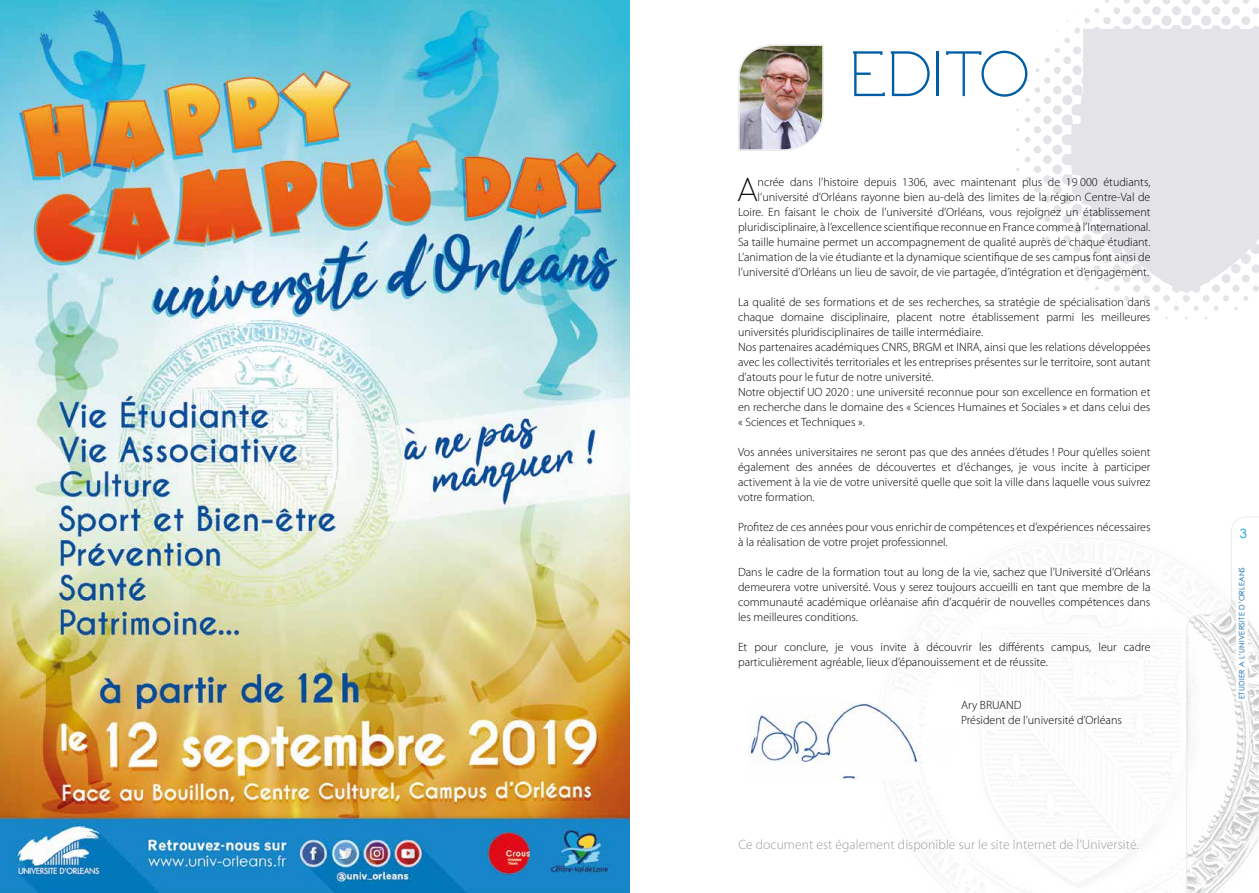
<style>
.page{position:relative;width:1259px;height:893px;background:#fff}
.page>*{position:absolute;margin:0;border:0;box-sizing:border-box;transform-origin:0 0}
.t1{font:66px "Rawengulk";color:#005ea5}
.t2{font:33.75px "Rawengulk";color:#000}
.t3{font:300 13.5px "Myriad Pro";letter-spacing:.005em;color:#9d9d9c}
.t4{font:12.9px "Century Gothic";color:#009fe3}
.t5{font:300 12px/15px "Myriad Pro";color:#000}
.t6{font:7.5px "Century Gothic";letter-spacing:.025em;color:#005ea5}
</style>
<div class="page">
<svg style="left:1186px;top:516px;width:73px;height:377px"></svg>
<svg style="left:1060px;top:25px;width:199px;height:268px;background:#e7e6ea"></svg>
<svg style="left:1061px;top:174px;width:11px;height:11px"></svg>
<svg style="left:1071px;top:203px;width:11px;height:12px"></svg>
<div style="left:1181px;top:15px;width:10px;height:11px;background:#e4e3e8;border-radius:50%"></div>
<div style="left:1161px;top:16px;width:10px;height:10px;background:#e4e3e8;border-radius:50%"></div>
<div style="left:1062px;top:95px;width:10px;height:10px;background:#e4e3e8;border-radius:50%"></div>
<div style="left:1201px;top:16px;width:10px;height:10px;background:#e4e3e8;border-radius:50%"></div>
<div style="left:1052px;top:144px;width:10px;height:11px;background:#e4e3e8;border-radius:50%"></div>
<div style="left:1062px;top:194px;width:10px;height:10px;background:#e4e3e8;border-radius:50%"></div>
<div style="left:1052px;top:125px;width:10px;height:10px;background:#e4e3e8;border-radius:50%"></div>
<div style="left:1052px;top:165px;width:10px;height:9px;background:#e4e3e8;border-radius:50%"></div>
<div style="left:1131px;top:264px;width:10px;height:9px;background:#e4e3e8;border-radius:50%"></div>
<div style="left:1231px;top:264px;width:9px;height:9px;background:#e4e3e8;border-radius:50%"></div>
<div style="left:1141px;top:16px;width:10px;height:9px;background:#e4e3e8;border-radius:50%"></div>
<div style="left:1221px;top:16px;width:9px;height:9px;background:#e4e3e8;border-radius:50%"></div>
<svg style="left:1072px;top:65px;width:10px;height:10px"></svg>
<svg style="left:1052px;top:105px;width:10px;height:10px"></svg>
<div style="left:1082px;top:234px;width:9px;height:10px;background:#e4e3e8;border-radius:50%"></div>
<div style="left:1092px;top:244px;width:9px;height:9px;background:#e4e3e8;border-radius:50%"></div>
<div style="left:1052px;top:185px;width:10px;height:9px;background:#e4e3e8;border-radius:50%"></div>
<div style="left:1062px;top:76px;width:9px;height:9px;background:#e4e3e8;border-radius:50%"></div>
<svg style="left:1171px;top:6px;width:10px;height:9px"></svg>
<div style="left:1191px;top:6px;width:9px;height:9px;background:#e4e3e8;border-radius:50%"></div>
<svg style="left:1072px;top:224px;width:9px;height:10px"></svg>
<div style="left:1102px;top:254px;width:9px;height:9px;background:#e4e3e8;border-radius:50%"></div>
<div style="left:1221px;top:274px;width:9px;height:9px;background:#e4e3e8;border-radius:50%"></div>
<div style="left:1142px;top:274px;width:9px;height:9px;background:#e4e3e8;border-radius:50%"></div>
<div style="left:1152px;top:6px;width:9px;height:9px;background:#e4e3e8;border-radius:50%"></div>
<div style="left:1043px;top:135px;width:8px;height:9px;background:#e4e3e8;border-radius:50%"></div>
<div style="left:1062px;top:215px;width:9px;height:8px;background:#e4e3e8;border-radius:50%"></div>
<div style="left:1211px;top:6px;width:9px;height:9px;background:#e4e3e8;border-radius:50%"></div>
<div style="left:1122px;top:16px;width:9px;height:9px;background:#e4e3e8;border-radius:50%"></div>
<div style="left:1241px;top:16px;width:9px;height:9px;background:#e4e3e8;border-radius:50%"></div>
<div style="left:1043px;top:155px;width:8px;height:9px;background:#e4e3e8;border-radius:50%"></div>
<div style="left:1112px;top:264px;width:9px;height:9px;background:#e4e3e8;border-radius:50%"></div>
<svg style="left:1251px;top:264px;width:8px;height:9px"></svg>
<div style="left:1053px;top:86px;width:8px;height:8px;background:#e4e3e8;border-radius:50%"></div>
<div style="left:1043px;top:116px;width:8px;height:8px;background:#e4e3e8;border-radius:50%"></div>
<div style="left:1043px;top:175px;width:8px;height:9px;background:#e4e3e8;border-radius:50%"></div>
<div style="left:1053px;top:205px;width:8px;height:8px;background:#e4e3e8;border-radius:50%"></div>
<svg style="left:1241px;top:274px;width:8px;height:9px"></svg>
<div style="left:1122px;top:274px;width:8px;height:9px;background:#e4e3e8;border-radius:50%"></div>
<div style="left:1132px;top:7px;width:8px;height:8px;background:#e4e3e8;border-radius:50%"></div>
<div style="left:1232px;top:7px;width:8px;height:8px;background:#e4e3e8;border-radius:50%"></div>
<div style="left:1152px;top:284px;width:8px;height:8px;background:#e4e3e8;border-radius:50%"></div>
<div style="left:1212px;top:284px;width:8px;height:8px;background:#e4e3e8;border-radius:50%"></div>
<svg style="left:1182px;top:0;width:8px;height:5px"></svg>
<div style="left:1043px;top:96px;width:8px;height:8px;background:#e4e3e8;border-radius:50%"></div>
<svg style="left:1202px;top:0;width:8px;height:5px"></svg>
<svg style="left:1162px;top:0;width:8px;height:5px"></svg>
<div style="left:1033px;top:146px;width:8px;height:7px;background:#e4e3e8;border-radius:50%"></div>
<div style="left:1103px;top:17px;width:7px;height:7px;background:#e4e3e8;border-radius:50%"></div>
<div style="left:1073px;top:245px;width:8px;height:8px;background:#ececef;border-radius:50%"></div>
<div style="left:1083px;top:255px;width:7px;height:7px;background:#e4e3e8;border-radius:50%"></div>
<div style="left:1033px;top:126px;width:8px;height:7px;background:#e4e3e8;border-radius:50%"></div>
<div style="left:1133px;top:285px;width:7px;height:7px;background:#e4e3e8;border-radius:50%"></div>
<div style="left:1232px;top:285px;width:7px;height:7px;background:#e4e3e8;border-radius:50%"></div>
<div style="left:1063px;top:235px;width:8px;height:8px;background:#e4e3e8;border-radius:50%"></div>
<svg style="left:1033px;top:166px;width:8px;height:7px"></svg>
<svg style="left:1222px;top:0;width:7px;height:4px"></svg>
<svg style="left:1143px;top:0;width:7px;height:4px"></svg>
<div style="left:1093px;top:265px;width:7px;height:7px;background:#e4e3e8;border-radius:50%"></div>
<div style="left:1182px;top:295px;width:7px;height:7px;background:#e4e3e8;border-radius:50%"></div>
<div style="left:1113px;top:7px;width:7px;height:7px;background:#e4e3e8;border-radius:50%"></div>
<div style="left:1163px;top:295px;width:7px;height:7px;background:#e4e3e8;border-radius:50%"></div>
<div style="left:1202px;top:295px;width:7px;height:7px;background:#e4e3e8;border-radius:50%"></div>
<div style="left:1252px;top:7px;width:7px;height:7px;background:#e4e3e8;border-radius:50%"></div>
<div style="left:1053px;top:225px;width:7px;height:7px;background:#e4e3e8;border-radius:50%"></div>
<div style="left:1034px;top:106px;width:7px;height:7px;background:#e4e3e8;border-radius:50%"></div>
<div style="left:1044px;top:77px;width:6px;height:7px;background:#e4e3e8;border-radius:50%"></div>
<div style="left:1103px;top:275px;width:7px;height:7px;background:#e4e3e8;border-radius:50%"></div>
<div style="left:1034px;top:186px;width:6px;height:7px;background:#e4e3e8;border-radius:50%"></div>
<svg style="left:1222px;top:295px;width:7px;height:7px"></svg>
<div style="left:1143px;top:295px;width:6px;height:7px;background:#e4e3e8;border-radius:50%"></div>
<svg style="left:1243px;top:0;width:6px;height:4px"></svg>
<svg style="left:1124px;top:0;width:6px;height:4px"></svg>
<svg style="left:1113px;top:285px;width:7px;height:7px"></svg>
<svg style="left:1252px;top:285px;width:6px;height:7px"></svg>
<svg style="left:1025px;top:177px;width:5px;height:5px"></svg>
<svg style="left:1193px;top:306px;width:6px;height:5px"></svg>
<svg style="left:1174px;top:306px;width:5px;height:5px"></svg>
<svg style="left:1243px;top:296px;width:5px;height:5px"></svg>
<svg style="left:1124px;top:296px;width:5px;height:5px"></svg>
<svg style="left:1214px;top:306px;width:4px;height:5px"></svg>
<svg style="left:1154px;top:306px;width:5px;height:5px"></svg>
<svg style="left:1055px;top:246px;width:34px;height:35px"></svg>
<svg style="left:1025px;top:87px;width:15px;height:15px"></svg>
<svg style="left:1045px;top:237px;width:4px;height:4px"></svg>
<svg style="left:1095px;top:286px;width:4px;height:4px"></svg>
<svg style="left:1016px;top:137px;width:14px;height:25px"></svg>
<svg style="left:1016px;top:109px;width:14px;height:22px"></svg>
<svg style="left:1025px;top:197px;width:25px;height:34px"></svg>
<svg style="left:1035px;top:0;width:74px;height:72px"></svg>
<img style="left:738px;top:44px;width:86px;height:107px">
<img style="left:748px;top:703px;width:170px;height:77px">
<img style="left:0;top:0;width:629px;height:893px">
<h1 class="t1" style="left:849px;top:37px;width:182px">EDITO</h1>
<p class="t5" style="left:738px;top:174px;width:414px;text-align:right">ncrée dans l’histoire depuis 1306, avec maintenant plus de 19 000 étudiants, l’université d’Orléans rayonne bien au-delà des limites de la région Centre-Val de Loire. En faisant le choix de l’université d’Orléans, vous rejoignez un établissement pluridisciplinaire, à l’excellence scientifique reconnue en France comme à l’International.<br>Sa taille humaine permet un accompagnement de qualité auprès de chaque étudiant.<br>L’animation de la vie étudiante et la dynamique scientifique de ses campus font ainsi de l’université d’Orléans un lieu de savoir, de vie partagée, d’intégration et d’engagement.</p>
<p class="t5" style="left:738px;top:294px;width:414px">La qualité de ses formations et de ses recherches, sa stratégie de spécialisation dans chaque domaine disciplinaire, placent notre établissement parmi les meilleures universités pluridisciplinaires de taille intermédiaire.<br>Nos partenaires académiques CNRS, BRGM et INRA, ainsi que les relations développées avec les collectivités territoriales et les entreprises présentes sur le territoire, sont autant d’atouts pour le futur de notre université.<br>Notre objectif UO 2020 : une université reconnue pour son excellence en formation et en recherche dans le domaine des « Sciences Humaines et Sociales » et dans celui des « Sciences et Techniques ».</p>
<p class="t5" style="left:738px;top:444px;width:414px;text-align:justify">Vos années universitaires ne seront pas que des années d’études ! Pour qu’elles soient également des années de découvertes et d’échanges, je vous incite à participer activement à la vie de votre université quelle que soit la ville dans laquelle vous suivrez votre formation.</p>
<p class="t5" style="left:738px;top:519px;width:414px">Profitez de ces années pour vous enrichir de compétences et d’expériences nécessaires à la réalisation de votre projet professionnel.</p>
<p class="t5" style="left:738px;top:564px;width:414px;text-align:justify">Dans le cadre de la formation tout au long de la vie, sachez que l’Université d’Orléans demeurera votre université. Vous y serez toujours accueilli en tant que membre de la communauté académique orléanaise afin d’acquérir de nouvelles compétences dans les meilleures conditions.</p>
<p class="t5" style="left:738px;top:639px;width:414px">Et pour conclure, je vous invite à découvrir les différents campus, leur cadre particulièrement agréable, lieux d’épanouissement et de réussite.</p>
<p class="t5" style="left:961px;top:698px;width:162px;line-height:14.4px">Ary BRUAND<br>Président de l’université d’Orléans</p>
<h2 class="t2" style="left:737px;top:171px;width:22px">A</h2>
<p class="t3" style="left:738px;top:837px;width:402px">Ce document est également disponible sur le site Internet de l’Université.</p>
<p class="t4" style="left:1239px;top:525px;width:9px">3</p>
<p class="t6" style="left:1236px;top:699px;width:133px;rotate:-90deg">ETUDIER A L’UNIVERSITE D’ORLEANS</p>
</div>
